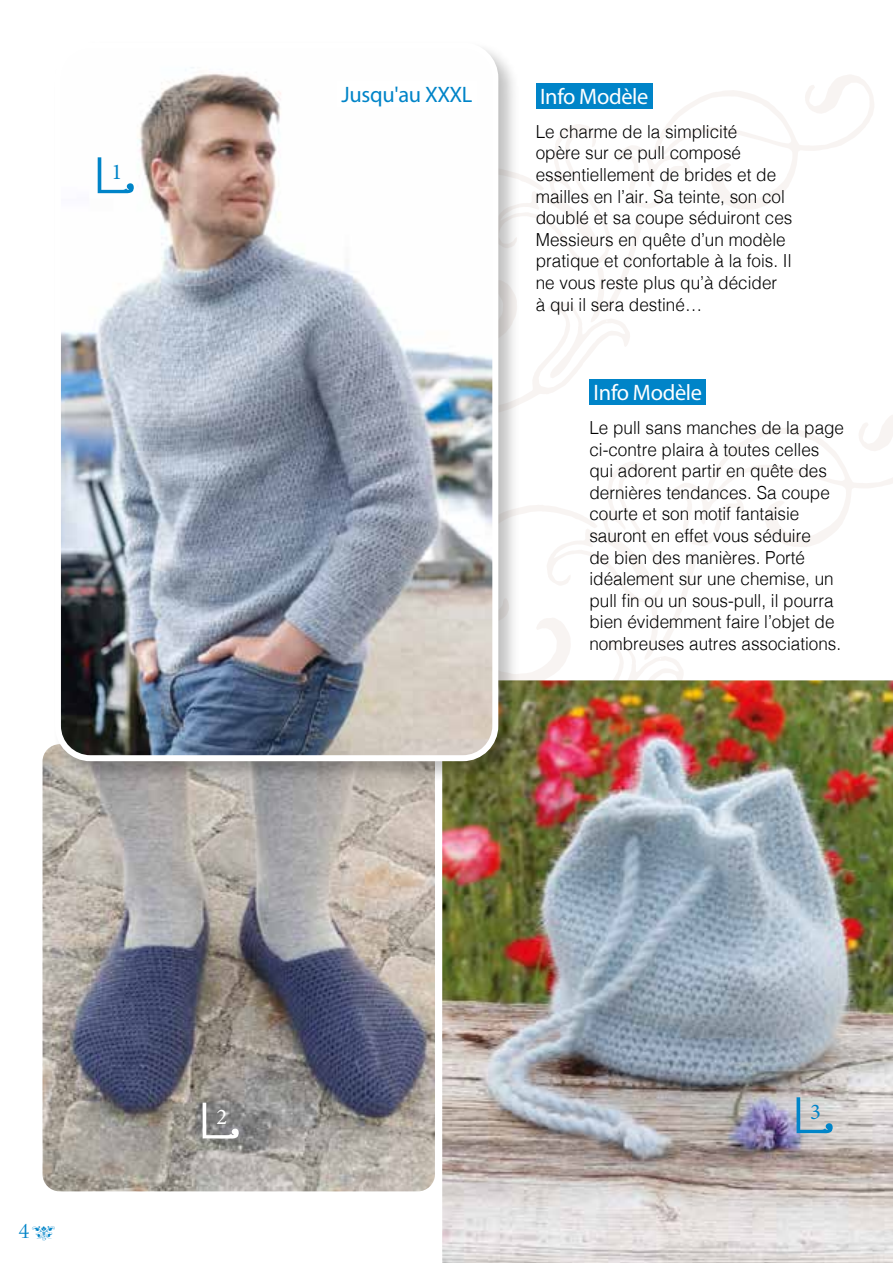
<style>
.page{position:relative;width:893px;height:1263px;background:#fff}
.page>*{position:absolute;margin:0;border:0;box-sizing:border-box;transform-origin:0 0}
.t1{font:22.5px "Myriad Pro";letter-spacing:-.015em;color:#fff}
.t2{font:22.5px "Myriad Pro";letter-spacing:-.015em;color:#0084c8}
.t3{font:22.5px "Minion Pro";color:#0084c8}
.t4{font:22.5px "Minion Pro";color:#fff}
.t5{font:21px "Aldus Roman";color:#0084c8}
.t6{font:300 18px/21.6px "Helvetica";color:#000;scale:.95 1}
.s1{font-family:"Neoclassic Fleurons Free";font-size:25.5px}
</style>
<div class="page">
<img style="left:43px;top:746px;width:392px;height:445px">
<img style="left:442px;top:806px;width:451px;height:457px">
<hr style="left:892px;top:1045px;width:1px;height:146px;background:#fff">
<div style="left:52px;top:40px;width:468px;height:744px;background:#000;opacity:.25"></div>
<img style="left:58px;top:46px;width:297px;height:712px">
<div style="left:55px;top:43px;width:443px;height:718px;border:6px solid #fff;border-radius:32px"></div>
<svg style="left:796px;top:1097px;width:37px;height:36px"></svg>
<svg style="left:98px;top:157px;width:37px;height:36px"></svg>
<svg style="left:203px;top:1103px;width:37px;height:35px"></svg>
<svg style="left:302px;top:40px;width:351px;height:429px"></svg>
<img style="left:355px;top:305px;width:538px;height:501px">
<p class="t3" style="left:111px;top:156px;width:12px">1</p>
<p class="t2" style="left:342px;top:81px;width:132px">Jusqu'au XXXL</p>
<p class="t1" style="left:540px;top:83px;width:110px">Info Modèle</p>
<p class="t6" style="left:536px;top:119px;width:272px">Le charme de la simplicité<br>opère sur ce pull composé essentiellement de brides et de mailles en l’air. Sa teinte, son col doublé et sa coupe séduiront ces<br>Messieurs en quête d’un modèle pratique et confortable à la fois. Il ne vous reste plus qu’à décider<br>à qui il sera destiné…</p>
<p class="t1" style="left:594px;top:379px;width:110px">Info Modèle</p>
<p class="t6" style="left:589px;top:415px;width:270px">Le pull sans manches de la page ci-contre plaira à toutes celles qui adorent partir en quête des dernières tendances. Sa coupe courte et son motif fantaisie sauront en effet vous séduire<br>de bien des manières. Porté</p>
<p class="t6" style="left:589px;top:567px;width:267px">idéalement sur une chemise, un pull fin ou un sous-pull, il pourra bien évidemment faire l’objet de nombreuses autres associations.</p>
<p class="t5" style="left:19px;top:1219px;width:38px">4<span class="s1">b</span></p>
<p class="t4" style="left:216px;top:1102px;width:12px">2</p>
<p class="t3" style="left:810px;top:1096px;width:12px">3</p>
</div>
